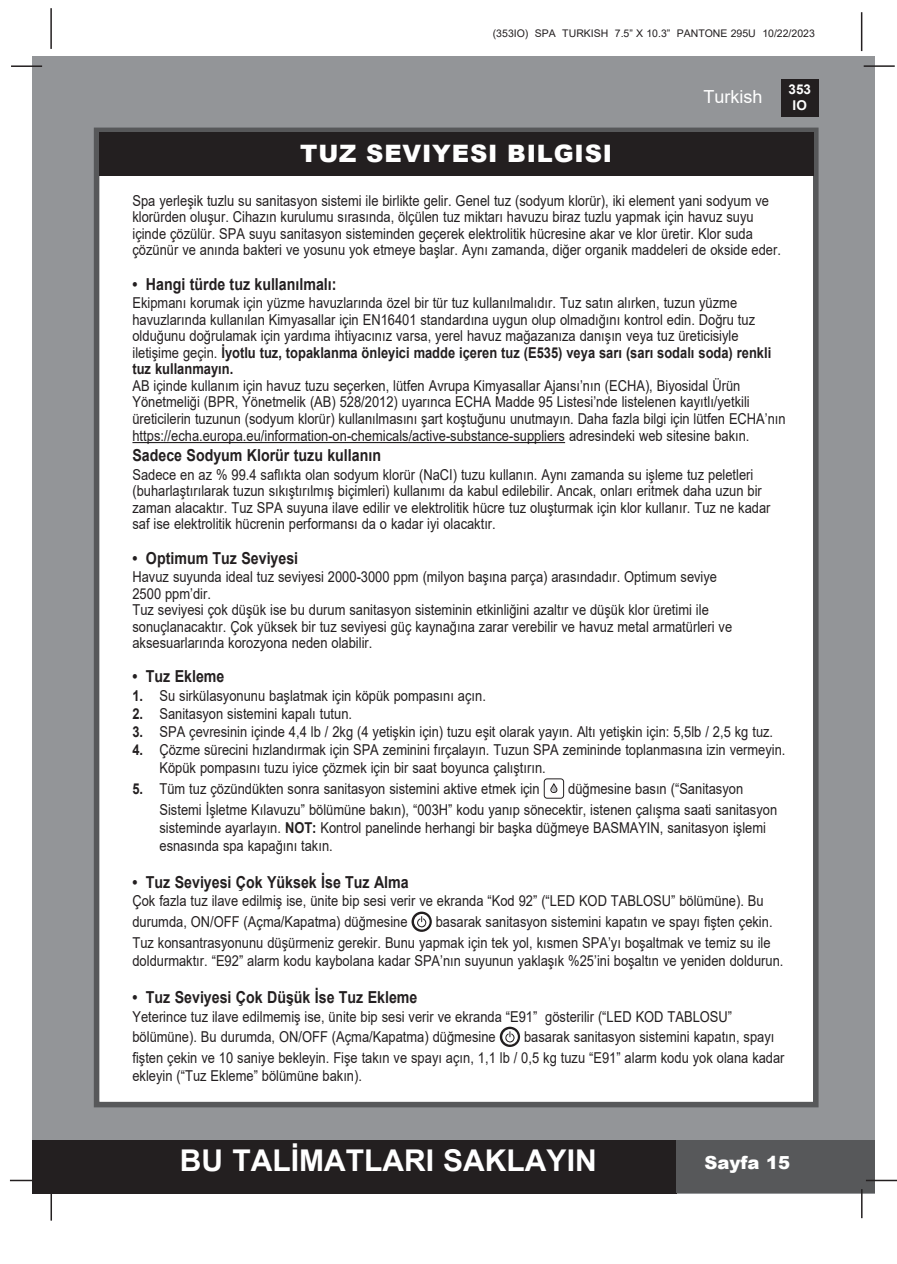
<style>
.page{position:relative;width:897px;height:1264px;background:#fff}
.page>*{position:absolute;margin:0;border:0;box-sizing:border-box;transform-origin:0 0}
.t1{font:700 30px "Arial";color:#fff}
.t2{font:900 24px "Arial";letter-spacing:.035em;color:#fff}
.t3{font:18px "Arial";color:#fff}
.t4{font:900 18px "Arial";color:#fff}
.t5{font:700 16.5px "Arial";color:#231f20;scale:.86 1}
.t6{font:15px/16.5px "Arial";color:#231f20;scale:.86 1}
.t7{font:700 13.5px/16.2px "Arial";color:#fff;text-align:center}
.t8{font:10.5px "Arial";color:#231f20}
.s1{font-weight:700}
</style>
<div class="page">
<div style="left:33px;top:56px;width:842px;height:1137px;background:#939598"></div>
<div style="left:780px;top:79px;width:38px;height:38px;background:#231f20"></div>
<hr style="left:863px;top:65px;width:31px;height:2px;background:#231f20">
<hr style="left:50px;top:8px;width:2px;height:41px;background:#231f20">
<hr style="left:860px;top:12px;width:2px;height:39px;background:#231f20">
<div style="left:33px;top:1140px;width:644px;height:53px;background:#231f20"></div>
<div style="left:676px;top:1140px;width:199px;height:53px;background:#57585a"></div>
<hr style="left:865px;top:1179px;width:31px;height:2px;background:#231f20">
<hr style="left:860px;top:1189px;width:2px;height:29px;background:#231f20">
<hr style="left:50px;top:1190px;width:2px;height:30px;background:#231f20">
<hr style="left:10px;top:1179px;width:31px;height:2px;background:#231f20">
<hr style="left:11px;top:65px;width:31px;height:2px;background:#231f20">
<div style="left:94px;top:128px;width:724px;height:979px;background:#fff;border:6px solid #57585a"></div>
<div style="left:99px;top:132px;width:714px;height:44px;background:#231f20"></div>
<hr style="left:132px;top:442px;width:433px;height:1px;background:#231f20">
<div style="left:544px;top:778px;width:19px;height:20px;border:1px solid #231f20;border-radius:3px"></div>
<svg style="left:550px;top:783px;width:8px;height:10px"></svg>
<svg style="left:411px;top:911px;width:21px;height:21px"></svg>
<svg style="left:499px;top:1026px;width:21px;height:21px"></svg>
<p class="t8" style="left:492px;top:26px;width:323px">(353IO) SPA TURKISH 7.5” X 10.3” PANTONE 295U 10/22/2023</p>
<p class="t2" style="left:300px;top:136px;width:313px">TUZ SEVIYESI BILGISI</p>
<p class="t3" style="left:703px;top:84px;width:61px">Turkish</p>
<p class="t7" style="left:788px;top:81px;width:24px">353<br>IO</p>
<p class="t6" style="left:132px;top:192px;width:755px">Spa yerleşik tuzlu su sanitasyon sistemi ile birlikte gelir. Genel tuz (sodyum klorür), iki element yani sodyum ve klorürden oluşur. Cihazın kurulumu sırasında, ölçülen tuz miktarı havuzu biraz tuzlu yapmak için havuz suyu içinde çözülür. SPA suyu sanitasyon sisteminden geçerek elektrolitik hücresine akar ve klor üretir. Klor suda çözünür ve anında bakteri ve yosunu yok etmeye başlar. Aynı zamanda, diğer organik maddeleri de okside eder.</p>
<p class="t5" style="left:132px;top:272px;width:239px">• Hangi türde tuz kullanılmalı:</p>
<p class="t6" style="left:132px;top:294px;width:744px">Ekipmanı korumak için yüzme havuzlarında özel bir tür tuz kullanılmalıdır. Tuz satın alırken, tuzun yüzme havuzlarında kullanılan Kimyasallar için EN16401 standardına uygun olup olmadığını kontrol edin. Doğru tuz olduğunu doğrulamak için yardıma ihtiyacınız varsa, yerel havuz mağazanıza danışın veya tuz üreticisiyle iletişime geçin. <span class="s1">İyotlu tuz, topaklanma önleyici madde içeren tuz (E535) veya sarı (sarı sodalı soda) renkli tuz kullanmayın.</span></p>
<p class="t6" style="left:132px;top:377px;width:760px">AB içinde kullanım için havuz tuzu seçerken, lütfen Avrupa Kimyasallar Ajansı’nın (ECHA), Biyosidal Ürün Yönetmeliği (BPR, Yönetmelik (AB) 528/2012) uyarınca ECHA Madde 95 Listesi’nde listelenen kayıtlı/yetkili üreticilerin tuzunun (sodyum klorür) kullanılmasını şart koştuğunu unutmayın. Daha fazla bilgi için lütfen ECHA’nın https://echa.europa.eu/information-on-chemicals/active-substance-suppliers adresindeki web sitesine bakın.</p>
<p class="t5" style="left:132px;top:444px;width:290px">Sadece Sodyum Klorür tuzu kullanın</p>
<p class="t6" style="left:132px;top:466px;width:743px">Sadece en az % 99.4 saflıkta olan sodyum klorür (NaCI) tuzu kullanın. Aynı zamanda su işleme tuz peletleri (buharlaştırılarak tuzun sıkıştırılmış biçimleri) kullanımı da kabul edilebilir. Ancak, onları eritmek daha uzun bir zaman alacaktır. Tuz SPA suyuna ilave edilir ve elektrolitik hücre tuz oluşturmak için klor kullanır. Tuz ne kadar saf ise elektrolitik hücrenin performansı da o kadar iyi olacaktır.</p>
<p class="t5" style="left:132px;top:546px;width:194px">• Optimum Tuz Seviyesi</p>
<p class="t6" style="left:132px;top:568px;width:681px">Havuz suyunda ideal tuz seviyesi 2000-3000 ppm (milyon başına parça) arasındadır. Optimum seviye</p>
<p class="t6" style="left:132px;top:585px;width:93px">2500 ppm’dir.</p>
<p class="t6" style="left:132px;top:601px;width:698px">Tuz seviyesi çok düşük ise bu durum sanitasyon sisteminin etkinliğini azaltır ve düşük klor üretimi ile sonuçlanacaktır. Çok yüksek bir tuz seviyesi güç kaynağına zarar verebilir ve havuz metal armatürleri ve aksesuarlarında korozyona neden olabilir.</p>
<p class="t5" style="left:132px;top:665px;width:108px">• Tuz Ekleme</p>
<p class="t6" style="left:132px;top:687px;width:412px"><span class="s1">1.</span> Su sirkülasyonunu başlatmak için köpük pompasını açın.</p>
<p class="t6" style="left:132px;top:705px;width:257px"><span class="s1">2.</span> Sanitasyon sistemini kapalı tutun.</p>
<p class="t6" style="left:132px;top:723px;width:746px"><span class="s1">3.</span> SPA çevresinin içinde 4,4 lb / 2kg (4 yetişkin için) tuzu eşit olarak yayın. Altı yetişkin için: 5,5lb / 2,5 kg tuz.</p>
<p class="t6" style="left:159px;top:740px;width:729px;line-height:18px;text-indent:-27px"><span class="s1">4.</span> Çözme sürecini hızlandırmak için SPA zeminini fırçalayın. Tuzun SPA zemininde toplanmasına izin vermeyin.<br>Köpük pompasını tuzu iyice çözmek için bir saat boyunca çalıştırın.</p>
<p class="t6" style="left:132px;top:780px;width:475px"><span class="s1">5.</span> Tüm tuz çözündükten sonra sanitasyon sistemini aktive etmek için</p>
<p class="t6" style="left:159px;top:778px;width:719px;line-height:20.9px;text-indent:408px">düğmesine basın (“Sanitasyon<br>Sistemi İşletme Kılavuzu” bölümüne bakın), “003H” kodu yanıp sönecektir, istenen çalışma saati sanitasyon</p>
<p class="t6" style="left:159px;top:818px;width:706px;line-height:18px">sisteminde ayarlayın. <span class="s1">NOT:</span> Kontrol panelinde herhangi bir başka düğmeye BASMAYIN, sanitasyon işlemi esnasında spa kapağını takın.</p>
<p class="t5" style="left:132px;top:870px;width:323px">• Tuz Seviyesi Çok Yüksek İse Tuz Alma</p>
<p class="t6" style="left:132px;top:890px;width:735px;line-height:20.7px">Çok fazla tuz ilave edilmiş ise, ünite bip sesi verir ve ekranda “Kod 92” (“LED KOD TABLOSU” bölümüne). Bu durumda, ON/OFF (Açma/Kapatma) düğmesine</p>
<p class="t6" style="left:132px;top:911px;width:745px;line-height:20.7px;text-align:right">basarak sanitasyon sistemini kapatın ve spayı fişten çekin.<br>Tuz konsantrasyonunu düşürmeniz gerekir. Bunu yapmak için tek yol, kısmen SPA’yı boşaltmak ve temiz su ile</p>
<p class="t6" style="left:132px;top:952px;width:758px">doldurmaktır. “E92” alarm kodu kaybolana kadar SPA’nın suyunun yaklaşık %25’ini boşaltın ve yeniden doldurun.</p>
<p class="t5" style="left:132px;top:985px;width:333px">• Tuz Seviyesi Çok Düşük İse Tuz Ekleme</p>
<p class="t6" style="left:132px;top:1006px;width:698px;line-height:20.7px">Yeterince tuz ilave edilmemiş ise, ünite bip sesi verir ve ekranda “E91” gösterilir (“LED KOD TABLOSU” bölümüne). Bu durumda, ON/OFF (Açma/Kapatma) düğmesine</p>
<p class="t6" style="left:132px;top:1026px;width:759px;line-height:20.7px;text-indent:391px">basarak sanitasyon sistemini kapatın, spayı fişten çekin ve 10 saniye bekleyin. Fişe takın ve spayı açın, 1,1 lb / 0,5 kg tuzu “E91” alarm kodu yok olana kadar</p>
<p class="t6" style="left:132px;top:1067px;width:268px">ekleyin (“Tuz Ekleme” bölümüne bakın).</p>
<h1 class="t1" style="left:180px;top:1139px;width:418px">BU TALİMATLARI SAKLAYIN</h1>
<p class="t4" style="left:704px;top:1149px;width:87px">Sayfa 15</p>
</div>
